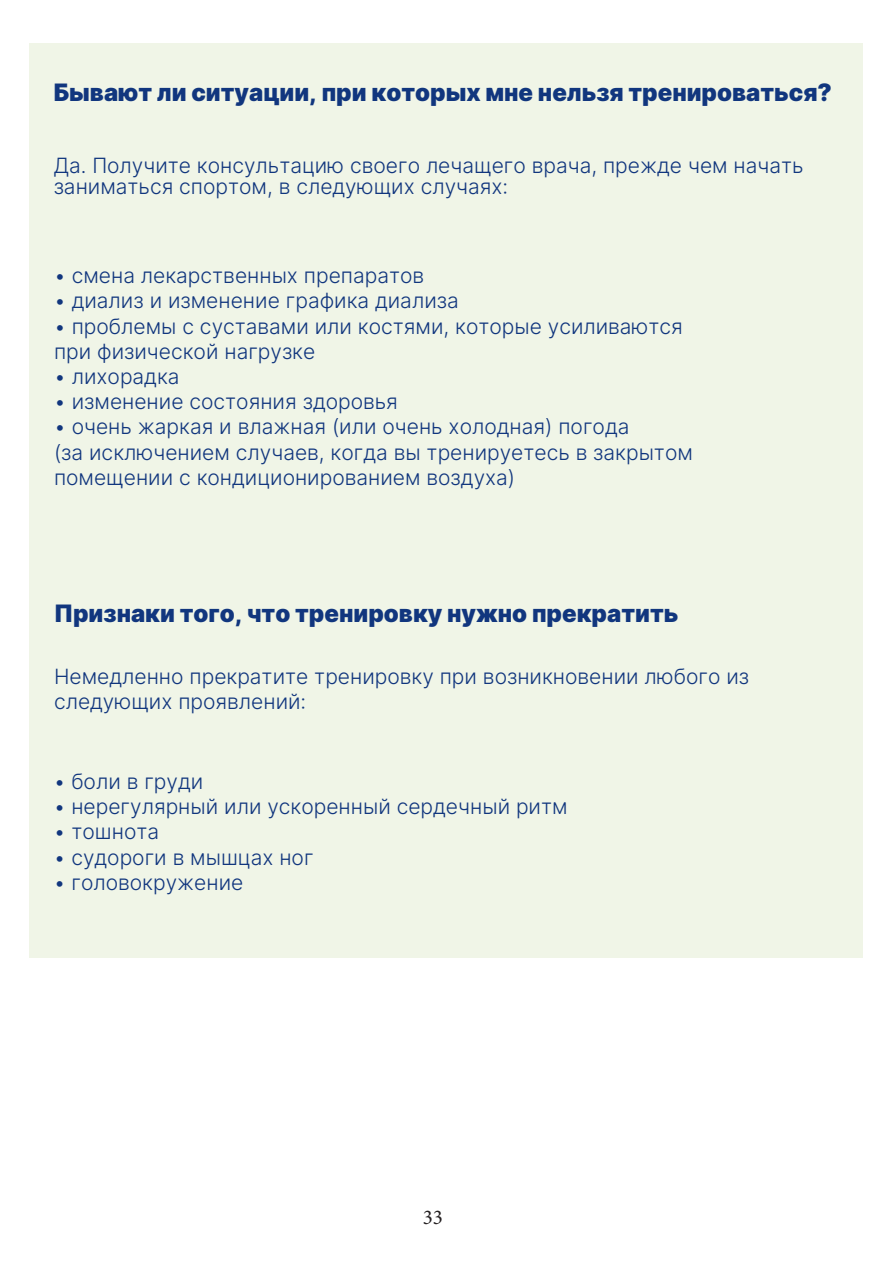
<style>
.page{position:relative;width:893px;height:1263px;background:#fff}
.page>*{position:absolute;margin:0;border:0;box-sizing:border-box;transform-origin:0 0}
.t1{font:900 24px "Inter";color:#11367e}
.t2{font:300 21px/25.2px "Inter";color:#11367e}
.t3{font:21px "Minion Pro";color:#231f20}
</style>
<div class="page">
<div style="left:30px;top:44px;width:833px;height:914px;background:#f0f5e7"></div>
<p class="t1" style="left:54px;top:75px;width:780px">Бывают ли ситуации, при которых мне нельзя тренироваться?</p>
<p class="t2" style="left:54px;top:154px;width:751px;line-height:21px">Да. Получите консультацию своего лечащего врача, прежде чем начать заниматься спортом, в следующих случаях:</p>
<p class="t2" style="left:54px;top:262px;width:372px">• смена лекарственных препаратов</p>
<p class="t2" style="left:54px;top:288px;width:406px">• диализ и изменение графика диализа</p>
<p class="t2" style="left:54px;top:313px;width:630px">• проблемы с суставами или костями, которые усиливаются при физической нагрузке</p>
<p class="t2" style="left:54px;top:363px;width:127px">• лихорадка</p>
<p class="t2" style="left:54px;top:388px;width:345px">• изменение состояния здоровья</p>
<p class="t2" style="left:54px;top:414px;width:640px">• очень жаркая и влажная (или очень холодная) погода<br>(за исключением случаев, когда вы тренируетесь в закрытом помещении с кондиционированием воздуха)</p>
<p class="t1" style="left:54px;top:596px;width:626px">Признаки того, что тренировку нужно прекратить</p>
<p class="t2" style="left:54px;top:663px;width:697px">Немедленно прекратите тренировку при возникновении любого из следующих проявлений:</p>
<p class="t2" style="left:54px;top:768px;width:151px">• боли в груди</p>
<p class="t2" style="left:54px;top:793px;width:515px">• нерегулярный или ускоренный сердечный ритм</p>
<p class="t2" style="left:54px;top:819px;width:107px">• тошнота</p>
<p class="t2" style="left:54px;top:844px;width:261px">• судороги в мышцах ног</p>
<p class="t2" style="left:54px;top:869px;width:191px">• головокружение</p>
<p class="t3" style="left:423px;top:1203px;width:22px">33</p>
</div>
